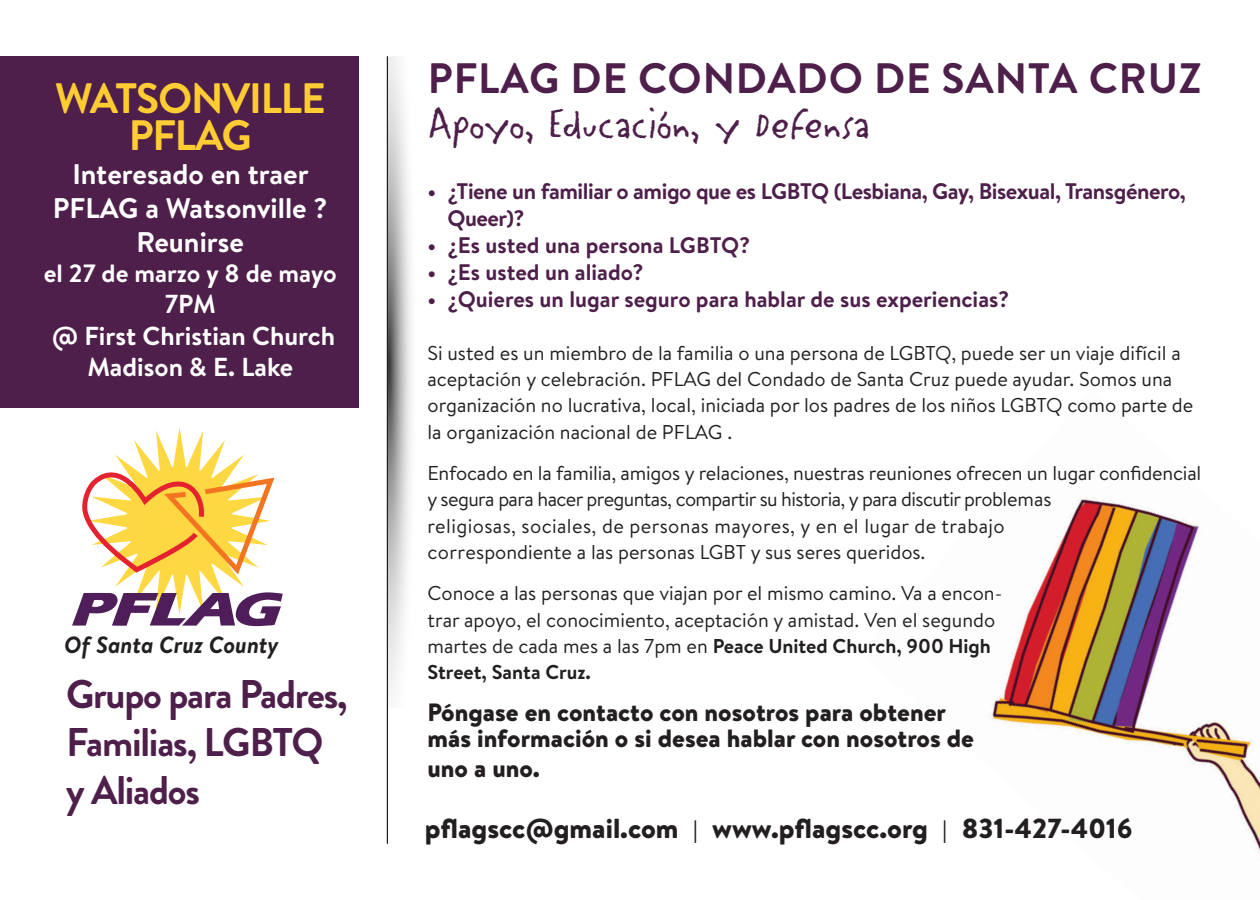
<style>
.page{position:relative;width:1260px;height:900px;background:#fff}
.page>*{position:absolute;margin:0;border:0;box-sizing:border-box;transform-origin:0 0}
.t1{font:45px "Litterbox ICG";letter-spacing:-.01em;color:#4e1f4a}
.t2{font:700 42.5px "Brandon Text";letter-spacing:.02em;color:#4e1f4a}
.t3{font:700 42.5px/37.5px "Brandon Text";letter-spacing:-.03em;color:#fc3;text-align:center}
.t4{font:700 40px/48px "Brandon Grotesque";letter-spacing:-.03em;color:#4e1f4a}
.t5{font:700 28.25px/34px "Brandon Text";color:#fff;text-align:center}
.t6{font:900 27.5px "Brandon Text";color:#231f20}
.t7{font:700 26px "Brandon Text";color:#fff}
.t8{font:900 25px/26.2px "Brandon Text";color:#231f20}
.t9{font:700 25px "Brandon Text";color:#fff}
.t10{font:italic 700 23.5px "Brandon Text";color:#231f20}
.t11{font:700 22.5px/27px "Brandon Text";letter-spacing:-.005em;color:#4e1f4a}
.t12{font:20px/26.2px "Brandon Text";color:#231f20}
.s1{font-weight:700}
.s2{font-weight:300;font-size:32.5px}
</style>
<div class="page">
<img style="left:990px;top:497px;width:270px;height:354px">
<div style="left:0;top:56px;width:359px;height:351px;background:#4e1f4a"></div>
<svg style="left:72px;top:427px;width:211px;height:199px"></svg>
<svg style="left:388px;top:56px;width:24px;height:651px"></svg>
<hr style="left:387px;top:56px;width:1px;height:788px;background:#231f20">
<p class="t3" style="left:55px;top:78px;width:272px">WATSONVILLE<br>PFLAG</p>
<p class="t5" style="left:53px;top:157px;width:276px">Interesado en traer<br>PFLAG a Watsonville ?<br>Reunirse</p>
<p class="t9" style="left:44px;top:256px;width:295px">el 27 de marzo y 8 de mayo</p>
<p class="t7" style="left:165px;top:286px;width:53px">7PM</p>
<p class="t7" style="left:52px;top:317px;width:285px">@ First Christian Church</p>
<p class="t7" style="left:87px;top:349px;width:207px">Madison &amp; E. Lake</p>
<p class="t10" style="left:64px;top:628px;width:216px">Of Santa Cruz County</p>
<p class="t4" style="left:66px;top:671px;width:283px">Grupo para Padres,<br>Familias, LGBTQ</p>
<p class="t4" style="left:66px;top:767px;width:135px">y Aliados</p>
<p class="t2" style="left:428px;top:48px;width:775px">PFLAG DE CONDADO DE SANTA CRUZ</p>
<p class="t1" style="left:428px;top:94px;width:444px">Apoyo, Educación, y Defensa</p>
<p class="t11" style="left:448px;top:177px;width:740px;text-indent:-20px">• ¿Tiene un familiar o amigo que es LGBTQ (Lesbiana, Gay, Bisexual, Transgénero,<br>Queer)?</p>
<p class="t11" style="left:428px;top:231px;width:325px">• ¿Es usted una persona LGBTQ?</p>
<p class="t11" style="left:428px;top:258px;width:218px">• ¿Es usted un aliado?</p>
<p class="t11" style="left:428px;top:285px;width:583px">• ¿Quieres un lugar seguro para hablar de sus experiencias?</p>
<p class="t12" style="left:428px;top:339px;width:767px">Si usted es un miembro de la familia o una persona de LGBTQ, puede ser un viaje difícil a aceptación y celebración. PFLAG del Condado de Santa Cruz puede ayudar. Somos una organización no lucrativa, local, iniciada por los padres de los niños LGBTQ como parte de la organización nacional de PFLAG .</p>
<p class="t12" style="left:428px;top:459px;width:775px">Enfocado en la familia, amigos y relaciones, nuestras reuniones ofrecen un lugar confidencial y segura para hacer preguntas, compartir su historia, y para discutir problemas<br>religiosas, sociales, de personas mayores, y en el lugar de trabajo<br>correspondiente a las personas LGBT y sus seres queridos.</p>
<p class="t12" style="left:428px;top:580px;width:576px">Conoce a las personas que viajan por el mismo camino. Va a encon&shy;trar apoyo, el conocimiento, aceptación y amistad. Ven el segundo martes de cada mes a las 7pm en <span class="s1">Peace United Church, 900 High Street, Santa Cruz.</span></p>
<p class="t8" style="left:428px;top:698px;width:548px">Póngase en contacto con nosotros para obtener más información o si desea hablar con nosotros de</p>
<p class="t8" style="left:428px;top:755px;width:114px">uno a uno.</p>
<p class="t6" style="left:425px;top:809px;width:709px">pflagscc@gmail.com <span class="s2">l</span> www.pflagscc.org <span class="s2">l</span> 831-427-4016</p>
</div>
